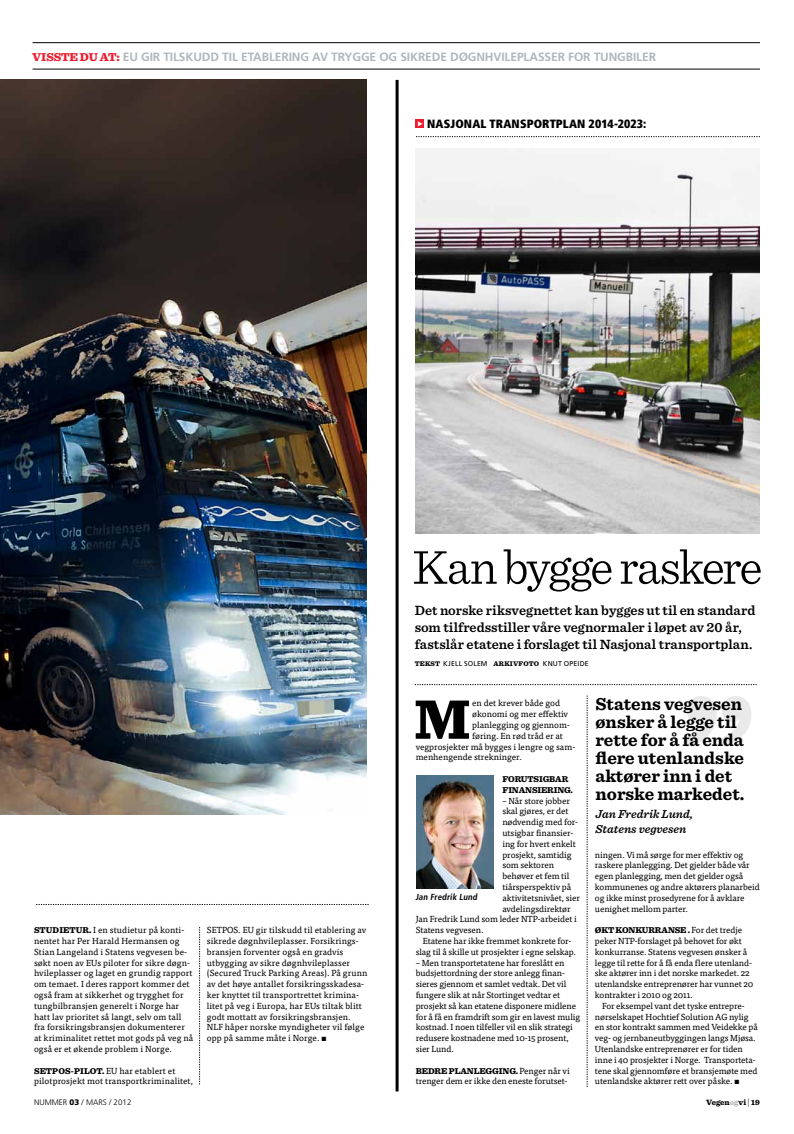
<style>
.page{position:relative;width:794px;height:1134px;background:#fff}
.page>*{position:absolute;margin:0;border:0;box-sizing:border-box;transform-origin:0 0}
.t1{font:900 144px "Sentinel";color:#e9e9ea}
.t2{font:900 58px "Sentinel";color:#000}
.t3{font:300 50px "Sentinel";letter-spacing:-.04em;color:#000}
.t4{font:700 18px/18px "Sentinel";color:#000}
.t5{font:600 14px/16.8px "Sentinel";color:#000}
.t6{font:700 12px "Frutiger LT Std";letter-spacing:-.01em;color:#b0b7bb}
.t7{font:900 condensed 12px "Frutiger LT Std";letter-spacing:.005em;color:#000}
.t8{font:italic 600 12px/15px "Sentinel";color:#000}
.t9{font:900 12px "Sentinel";color:#ed1c2e}
.t10{font:8.8px/10.8px "Tisa OT";letter-spacing:-.01em;color:#000}
.t11{font:8.8px/10.8px "Tisa OT";letter-spacing:.01em;color:#000}
.t12{font:900 8.8px/10.8px "Sentinel";letter-spacing:-.01em;color:#000}
.t13{font:700 condensed 8.8px "Frutiger LT Std";color:#000}
.t14{font:300 8px "Frutiger LT Std";color:#000}
.t15{font:900 8px "Sentinel";color:#000}
.t16{font:7px "Frutiger LT Std";letter-spacing:.025em;color:#000}
.t17{font:900 7px "Sentinel";color:#000}
.s1{font-family:"Sentinel";font-weight:900;color:#ed1c2e}
.s2{font-family:"Sentinel";font-weight:900}
.s3{font-family:"Tisa OT";font-weight:400}
.s4{font-weight:900}
.s5{color:#b0b7bb}
.s6{font-weight:300;font-size:9.6px}
</style>
<div class="page">
<hr style="left:33px;top:69px;width:727px;height:1px;background:#000">
<hr style="left:33px;top:43px;width:727px;height:1px;background:#000">
<img style="left:0;top:80px;width:367px;height:734px">
<img style="left:416px;top:148px;width:344px;height:385px">
<hr style="left:395px;top:80px;width:3px;height:1011px;background:#000">
<svg style="left:587px;top:695px;width:1px;height:392px"></svg>
<div style="left:416px;top:120px;width:8px;height:8px;background:#ed1c2e"></div>
<svg style="left:416px;top:136px;width:344px;height:1px"></svg>
<svg style="left:415px;top:684px;width:341px;height:1px"></svg>
<svg style="left:36px;top:904px;width:333px;height:1px"></svg>
<svg style="left:199px;top:927px;width:1px;height:157px"></svg>
<img style="left:416px;top:776px;width:78px;height:112px">
<h3 class="t9" style="left:32px;top:47px;width:17px">VISST</h3>
<h3 class="t6" style="left:69px;top:49px;width:415px"><span class="s1">E DU AT:</span> EU GIR TILSKUDD TIL ETABLERING AV TRYGGE OG SIKREDE DØGNHVIL</h3>
<h3 class="t6" style="left:510px;top:49px;width:147px">EPLASSER FOR TUNGBILER</h3>
<h3 class="t7" style="left:417px;top:117px;width:19px"><sup>▸</sup> NASJONAL</h3>
<h3 class="t7" style="left:489px;top:117px;width:9px">TRANSPORTPLAN</h3>
<h3 class="t7" style="left:588px;top:117px;width:59px">2014-2023:</h3>
<p class="t11" style="left:34px;top:925px;width:161px"><span class="s2">STUDIETUR.</span> I en studietur på konti&shy;nentet har Per Harald Hermansen og Stian Langeland i Statens vegvesen be&shy;søkt noen av EUs piloter for sikre døgn&shy;hvileplasser og laget en grundig rapport om temaet. I deres rapport kommer det også fram at sikkerhet og trygghet for tungbilbransjen generelt i Norge har hatt lav prioritet så langt, selv om tall fra forsikringsbransjen dokumenterer at kriminalitet rettet mot gods på veg nå også er et økende problem i Norge.</p>
<p class="t11" style="left:34px;top:1065px;width:160px"><span class="s2">SETPOS-PILOT.</span> EU har etablert et pilotprosjekt mot transportkriminalitet,</p>
<p class="t11" style="left:207px;top:925px;width:162px">SETPOS. EU gir tilskudd til etablering av sikrede døgnhvileplasser. Forsikrings&shy;bransjen forventer også en gradvis utbygging av sikre døgnhvileplasser (Secured Truck Parking Areas). På grunn av det høye antallet forsikringsskadesa&shy;ker knyttet til transportrettet krimina&shy;litet på veg i Europa, har EUs tiltak blitt godt mottatt av forsikringsbransjen.<br>NLF håper norske myndigheter vil følge opp på samme måte i Norge. ▪</p>
<h3 class="t3" style="left:412px;top:530px;width:352px">Kan bygge raskere</h3>
<h3 class="t5" style="left:415px;top:601px;width:342px">Det norske riksvegnettet kan bygges ut til en standard som tilfredsstiller våre vegnormaler i løpet av 20 år, fastslår etatene i forslaget til Nasjonal transportplan.</h3>
<p class="t17" style="left:415px;top:658px;width:17px">TEKST</p>
<p class="t16" style="left:443px;top:659px;width:10px">KJELL</p>
<p class="t16" style="left:464px;top:659px;width:10px">SOLEM</p>
<p class="t17" style="left:493px;top:658px;width:12px">ARKIVFOTO</p>
<p class="t16" style="left:543px;top:659px;width:11px">KNUT</p>
<p class="t16" style="left:564px;top:659px;width:15px">OPEIDE</p>
<h2 class="t2" style="left:414px;top:673px;width:58px">M</h2>
<p class="t10" style="left:472px;top:698px;width:89px">en det krever både god</p>
<p class="t10" style="left:472px;top:709px;width:97px">økonomi og mer effektiv</p>
<p class="t10" style="left:472px;top:720px;width:99px">planlegging og gjennom-</p>
<p class="t10" style="left:472px;top:730px;width:92px">føring. En rød tråd er at</p>
<p class="t10" style="left:416px;top:741px;width:161px">vegprosjekter må bygges i lengre og sam-</p>
<p class="t10" style="left:416px;top:752px;width:108px">menhengende strekninger.</p>
<p class="t12" style="left:502px;top:773px;width:65px">FORUTSI GBAR<br>FINANSIERIN</p>
<p class="t12" style="left:564px;top:784px;width:10px">G.</p>
<p class="t10" style="left:502px;top:795px;width:69px">– Når store jobber</p>
<p class="t10" style="left:502px;top:806px;width:68px">skal gjøres, er det</p>
<p class="t10" style="left:502px;top:817px;width:77px">nødvendig med for-</p>
<p class="t10" style="left:502px;top:827px;width:73px">utsigbar finansier-</p>
<p class="t10" style="left:502px;top:838px;width:75px">ing for hvert enkelt</p>
<p class="t10" style="left:502px;top:849px;width:71px">prosjekt, samtidig</p>
<p class="t10" style="left:502px;top:860px;width:53px">som sektoren</p>
<p class="t10" style="left:502px;top:871px;width:69px">behøver et fem til</p>
<p class="t10" style="left:502px;top:881px;width:70px">tiårsperspektiv på</p>
<p class="t10" style="left:502px;top:892px;width:79px">aktivitetsnivået, sier</p>
<p class="t10" style="left:502px;top:903px;width:70px">avdelingsdirektør</p>
<p class="t10" style="left:416px;top:914px;width:163px">Jan Fredrik Lund som leder NTP-arbeidet i</p>
<p class="t10" style="left:416px;top:925px;width:69px">Statens vegvesen.</p>
<p class="t10" style="left:423px;top:935px;width:150px">Etatene har ikke fremmet konkrete for-</p>
<p class="t10" style="left:416px;top:946px;width:162px">slag til å skille ut prosjekter i egne selskap.</p>
<p class="t10" style="left:416px;top:957px;width:166px">– Men transportetatene har foreslått en budsjettordning der store anlegg finan&shy;sieres gjennom et samlet vedtak. Det vil fungere slik at når Stortinget vedtar et prosjekt så kan etatene disponere midlene for å få en framdrift som gir en lavest mulig kostnad. I noen tilfeller vil en slik strategi redusere kostnadene med 10-15 prosent, sier Lund.</p>
<p class="t12" style="left:416px;top:1065px;width:156px">BEDRE PLANLEGGING. <span class="s3">Penger når vi</span></p>
<p class="t10" style="left:416px;top:1076px;width:153px">trenger dem er ikke den eneste forutset-</p>
<p class="t13" style="left:415px;top:891px;width:65px">Jan Fredrik Lund</p>
<h1 class="t1" style="left:681px;top:630px;width:75px">”</h1>
<h3 class="t4" style="left:595px;top:694px;width:150px">Statens vegvesen ønsker å legge til rette for å få enda flere utenlandske aktører inn i det norske markedet.</h3>
<h3 class="t8" style="left:595px;top:805px;width:99px">Jan Fredrik Lund,<br>Statens vegvesen</h3>
<p class="t10" style="left:595px;top:849px;width:166px">ningen. Vi må sørge for mer effektiv og raskere planlegging. Det gjelder både vår egen planlegging, men det gjelder også kommunenes og andre aktørers planarbeid og ikke minst prosedyrene for å avklare uenighet mellom parter.</p>
<p class="t12" style="left:595px;top:924px;width:8px">ØKT</p>
<p class="t12" style="left:615px;top:924px;width:8px">KONK</p>
<p class="t10" style="left:595px;top:925px;width:160px;text-indent:47px"><span class="s2">URRANSE .</span> For det tredje peker NTP-forslaget på behovet for økt konkurranse. Statens vegvesen ønsker å legge til rette for å få enda flere utenland&shy;ske aktører inn i det norske markedet. 22 utenlandske entreprenører har vunnet 20 kontrakter i 2010 og 2011.</p>
<p class="t10" style="left:595px;top:1000px;width:164px;text-indent:7px">For eksempel vant det tyske entrepre&shy;nørselskapet Hochtief Solution AG nylig en stor kontrakt sammen med Veidekke på veg- og jernbaneutbyggingen langs Mjøsa.<br>Utenlandske entreprenører er for tiden inne i 40 prosjekter i Norge. Transporteta&shy;tene skal gjennomføre et bransjemøte med utenlandske aktører rett over påske. ▪</p>
<p class="t14" style="left:34px;top:1098px;width:99px">NUMMER <span class="s4">03</span> / MARS / 2012</p>
<p class="t15" style="left:706px;top:1096px;width:55px">VEGEN<span class="s5">OG</span>VI <span class="s6">|</span> 19</p>
</div>
